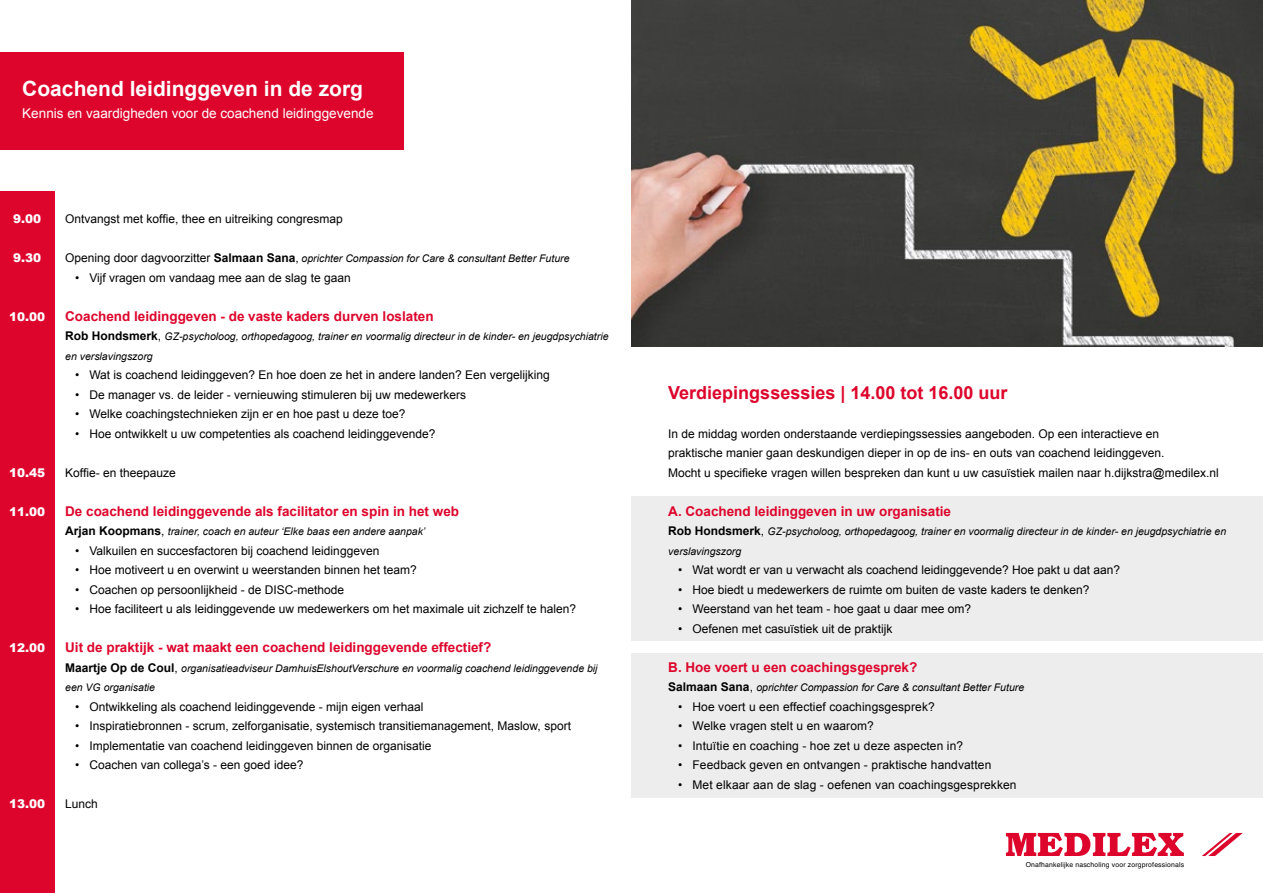
<style>
.page{position:relative;width:1263px;height:893px;background:#fff}
.page>*{position:absolute;margin:0;border:0;box-sizing:border-box;transform-origin:0 0}
.t1{font:700 21px "Arial";color:#fff}
.t2{font:700 18px "Arial";color:#dd052c}
.t3{font:700 13.5px "Arial";color:#dd052c}
.t4{font:13.5px "Arial";color:#fff}
.t5{font:12px/19.5px "Arial";color:#000}
.t6{font:900 12px "Arial";color:#fff}
.t7{font:italic 10.5px/19.5px "Arial";color:#000}
.t8{font:6.9px "Helvetica";letter-spacing:.025em;color:#000}
.s1{font-style:normal;font-size:12px}
.s2{font-weight:700;font-style:normal;font-size:12px}
</style>
<div class="page">
<div style="left:631px;top:497px;width:632px;height:144px;background:#ededed"></div>
<div style="left:631px;top:653px;width:632px;height:145px;background:#ededed"></div>
<img style="left:631px;top:0;width:632px;height:347px">
<div style="left:0;top:52px;width:404px;height:98px;background:#dd052c"></div>
<div style="left:0;top:191px;width:55px;height:702px;background:#dd052c"></div>
<svg style="left:1006px;top:833px;width:178px;height:23px"></svg>
<svg style="left:1202px;top:833px;width:41px;height:23px"></svg>
<h1 class="t1" style="left:22px;top:77px;width:342px">Coachend leidinggeven in de zorg</h1>
<p class="t4" style="left:22px;top:106px;width:353px">Kennis en vaardigheden voor de coachend leidinggevende</p>
<p class="t6" style="left:13px;top:212px;width:30px">9.00</p>
<p class="t6" style="left:13px;top:251px;width:30px">9.30</p>
<p class="t6" style="left:9px;top:310px;width:38px">10.00</p>
<p class="t6" style="left:9px;top:466px;width:38px">10.45</p>
<p class="t6" style="left:9px;top:505px;width:38px">11.00</p>
<p class="t6" style="left:9px;top:641px;width:38px">12.00</p>
<p class="t6" style="left:9px;top:797px;width:38px">13.00</p>
<p class="t5" style="left:65px;top:209px;width:279px">Ontvangst met koffie, thee en uitreiking congresmap</p>
<p class="t7" style="left:65px;top:249px;width:506px"><span class="s1">Opening door dagvoorzitter</span> <span class="s2">Salmaan Sana</span><span class="s1">,</span> oprichter Compassion for Care &amp; consultant Better Future</p>
<p class="t5" style="left:75px;top:268px;width:277px">• Vijf vragen om vandaag mee aan de slag te gaan</p>
<p class="t3" style="left:65px;top:308px;width:370px">Coachend leidinggeven - de vaste kaders durven loslaten</p>
<p class="t7" style="left:65px;top:327px;width:545px"><span class="s2">Rob Hondsmerk</span><span class="s1">,</span> GZ-psycholoog, orthopedagoog, trainer en voormalig directeur in de kinder- en jeugdpsychiatrie en verslavingszorg</p>
<p class="t5" style="left:75px;top:365px;width:476px">• Wat is coachend leidinggeven? En hoe doen ze het in andere landen? Een vergelijking</p>
<p class="t5" style="left:75px;top:385px;width:392px">• De manager vs. de leider - vernieuwing stimuleren bij uw medewerkers</p>
<p class="t5" style="left:75px;top:404px;width:332px">• Welke coachingstechnieken zijn er en hoe past u deze toe?</p>
<p class="t5" style="left:75px;top:424px;width:362px">• Hoe ontwikkelt u uw competenties als coachend leidinggevende?</p>
<p class="t5" style="left:65px;top:463px;width:112px">Koffie- en theepauze</p>
<p class="t3" style="left:65px;top:503px;width:395px">De coachend leidinggevende als facilitator en spin in het web</p>
<p class="t7" style="left:65px;top:522px;width:362px"><span class="s2">Arjan Koopmans</span><span class="s1">,</span> trainer, coach en auteur ‘Elke baas een andere aanpak’</p>
<p class="t5" style="left:75px;top:541px;width:306px">• Valkuilen en succesfactoren bij coachend leidinggeven</p>
<p class="t5" style="left:75px;top:560px;width:343px">• Hoe motiveert u en overwint u weerstanden binnen het team?</p>
<p class="t5" style="left:75px;top:580px;width:270px">• Coachen op persoonlijkheid - de DISC-methode</p>
<p class="t5" style="left:75px;top:599px;width:503px">• Hoe faciliteert u als leidinggevende uw medewerkers om het maximale uit zichzelf te halen?</p>
<p class="t3" style="left:65px;top:640px;width:428px">Uit de praktijk - wat maakt een coachend leidinggevende effectief?</p>
<p class="t7" style="left:65px;top:658px;width:534px"><span class="s2">Maartje Op de Coul</span><span class="s1">,</span> organisatieadviseur DamhuisElshoutVerschure en voormalig coachend leidinggevende bij een VG organisatie</p>
<p class="t5" style="left:75px;top:697px;width:350px">• Ontwikkeling als coachend leidinggevende - mijn eigen verhaal</p>
<p class="t5" style="left:75px;top:716px;width:497px">• Inspiratiebronnen - scrum, zelforganisatie, systemisch transitiemanagement, Maslow, sport</p>
<p class="t5" style="left:75px;top:736px;width:358px">• Implementatie van coachend leidinggeven binnen de organisatie</p>
<p class="t5" style="left:75px;top:755px;width:230px">• Coachen van collega’s - een goed idee?</p>
<p class="t5" style="left:65px;top:794px;width:34px">Lunch</p>
<h2 class="t2" style="left:668px;top:382px;width:341px">Verdiepingssessies | 14.00 tot 16.00 uur</h2>
<p class="t5" style="left:668px;top:424px;width:552px">In de middag worden onderstaande verdiepingssessies aangeboden. Op een interactieve en<br>praktische manier gaan deskundigen dieper in op de ins- en outs van coachend leidinggeven.<br>Mocht u specifieke vragen willen bespreken dan kunt u uw casuïstiek mailen naar h.dijkstra@medilex.nl</p>
<p class="t3" style="left:668px;top:503px;width:284px">A. Coachend leidinggeven in uw organisatie</p>
<p class="t7" style="left:668px;top:522px;width:559px"><span class="s2">Rob Hondsmerk</span><span class="s1">,</span> GZ-psycholoog, orthopedagoog, trainer en voormalig directeur in de kinder- en jeugdpsychiatrie en verslavingszorg</p>
<p class="t5" style="left:678px;top:560px;width:443px">• Wat wordt er van u verwacht als coachend leidinggevende? Hoe pakt u dat aan?</p>
<p class="t5" style="left:678px;top:580px;width:413px">• Hoe biedt u medewerkers de ruimte om buiten de vaste kaders te denken?</p>
<p class="t5" style="left:678px;top:599px;width:294px">• Weerstand van het team - hoe gaat u daar mee om?</p>
<p class="t5" style="left:678px;top:619px;width:216px">• Oefenen met casuïstiek uit de praktijk</p>
<p class="t3" style="left:668px;top:659px;width:251px">B. Hoe voert u een coachingsgesprek?</p>
<p class="t7" style="left:668px;top:678px;width:357px"><span class="s2">Salmaan Sana</span><span class="s1">,</span> oprichter Compassion for Care &amp; consultant Better Future</p>
<p class="t5" style="left:678px;top:697px;width:258px">• Hoe voert u een effectief coachingsgesprek?</p>
<p class="t5" style="left:678px;top:716px;width:197px">• Welke vragen stelt u en waarom?</p>
<p class="t5" style="left:678px;top:736px;width:286px">• Intuïtie en coaching - hoe zet u deze aspecten in?</p>
<p class="t5" style="left:678px;top:755px;width:315px">• Feedback geven en ontvangen - praktische handvatten</p>
<p class="t5" style="left:678px;top:775px;width:340px">• Met elkaar aan de slag - oefenen van coachingsgesprekken</p>
<p class="t8" style="left:1026px;top:860px;width:160px">Onafhankelijke nascholing voor zorgprofessionals</p>
</div>
